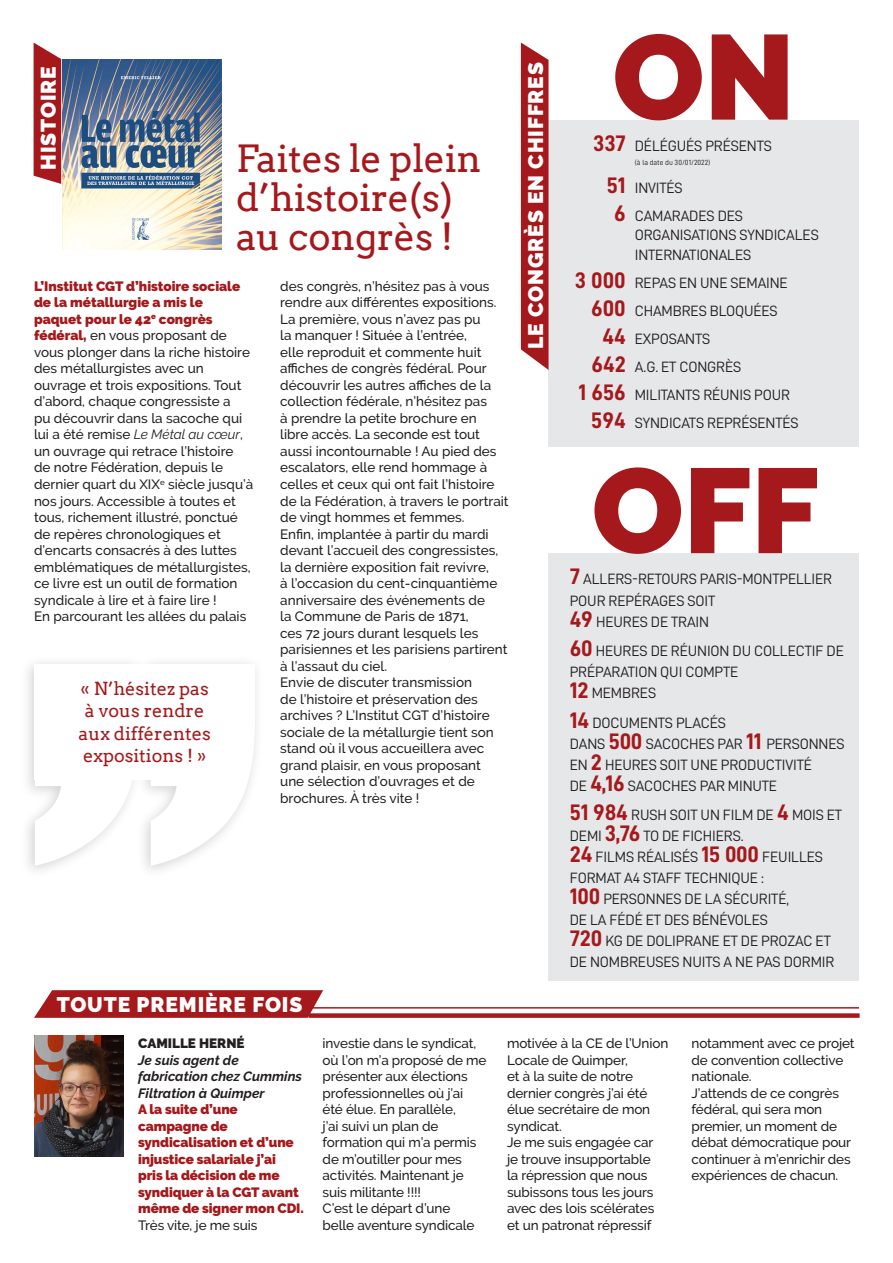
<style>
.page{position:relative;width:893px;height:1263px;background:#fff}
.page>*{position:absolute;margin:0;border:0;box-sizing:border-box;transform-origin:0 0}
.t1{font:900 120px "Raleway";color:#a5181b}
.t2{font:37.5px/39px "Arvo";letter-spacing:-.01em;color:#a5181b}
.t3{font:900 21px "Raleway";letter-spacing:.04em;color:#fff}
.t4{font:18px/22.5px "Arvo";color:#a5181b}
.t5{font:15px/21px "D DIN";letter-spacing:-.01em;color:#231f20}
.t6{font:500 13.5px/16.5px "Raleway";color:#231f20}
.t7{font:900 13.5px/16.5px "Raleway";letter-spacing:-.01em;color:#a5181b}
.t8{font:italic 700 13.5px/16.5px "Raleway";color:#231f20}
.t9{font:900 13.5px "Raleway";color:#231f20}
.t10{font:7.5px "D DIN";color:#231f20}
.s1{font-weight:900;color:#a5181b}
.s2{font-weight:400;font-style:italic}
.s3{font-family:"D DIN Bold";font-size:22.5px;color:#a5181b}
</style>
<div class="page">
<div style="left:549px;top:120px;width:310px;height:326px;background:#e6e7e9"></div>
<div style="left:549px;top:553px;width:310px;height:427px;background:#e6e7e9"></div>
<svg style="left:34px;top:990px;width:289px;height:28px;background:#aa2528"></svg>
<svg style="left:35px;top:733px;width:220px;height:133px"></svg>
<div style="left:34px;top:664px;width:213px;height:115px;background:#fff"></div>
<div style="left:309px;top:1013px;width:551px;height:5px;background:#a5181b"></div>
<hr style="left:309px;top:1007px;width:550px;height:1px;background:#a5181b">
<div style="left:521px;top:43px;width:28px;height:327px;background:#a5181b"></div>
<svg style="left:34px;top:43px;width:27px;height:141px;background:#ac2b2e"></svg>
<img style="left:63px;top:60px;width:159px;height:190px">
<img style="left:34px;top:1036px;width:90px;height:120px">
<p class="t3" style="left:36px;top:170px;width:105px;rotate:-90deg">HISTOIRE</p>
<p class="t2" style="left:236px;top:139px;width:247px">Faites le plein d’histoire(s)</p>
<p class="t2" style="left:236px;top:217px;width:219px">au congrès !</p>
<p class="t6" style="left:34px;top:278px;width:221px"><span class="s1">L’Institut CGT d’histoire sociale de la métallurgie a mis le paquet pour le 42</span><sup>e</sup> <span class="s1">congrès fédéral,</span> en vous proposant de vous plonger dans la riche histoire des métallurgistes avec un ouvrage et trois expositions. Tout d’abord, chaque congressiste a<br>pu découvrir dans la sacoche qui lui a été remise <span class="s2">Le Métal au cœur</span>, un ouvrage qui retrace l’histoire de notre Fédération, depuis le dernier quart du XIX<sup>e</sup> siècle jusqu’à nos jours. Accessible à toutes et tous, richement illustré, ponctué de repères chronologiques et d’encarts consacrés à des luttes emblématiques de métallurgistes, ce livre est un outil de formation syndicale à lire et à faire lire !</p>
<p class="t6" style="left:34px;top:608px;width:214px">En parcourant les allées du palais</p>
<p class="t4" style="left:81px;top:677px;width:130px">« N’hésitez pas</p>
<p class="t4" style="left:85px;top:700px;width:121px">à vous rendre</p>
<p class="t4" style="left:79px;top:722px;width:134px">aux différentes expositions ! »</p>
<p class="t6" style="left:280px;top:278px;width:230px">des congrès, n’hésitez pas à vous rendre aux différentes expositions.<br>La première, vous n’avez pas pu<br>la manquer ! Située à l’entrée,<br>elle reproduit et commente huit affiches de congrès fédéral. Pour découvrir les autres affiches de la collection fédérale, n’hésitez pas<br>à prendre la petite brochure en<br>libre accès. La seconde est tout aussi incontournable ! Au pied des escalators, elle rend hommage à celles et ceux qui ont fait l’histoire de la Fédération, à travers le portrait de vingt hommes et femmes.<br>Enfin, implantée à partir du mardi devant l’accueil des congressistes, la dernière exposition fait revivre,<br>à l’occasion du cent-cinquantième anniversaire des événements de<br>la Commune de Paris de 1871,<br>ces 72 jours durant lesquels les parisiennes et les parisiens partirent à l’assaut du ciel.</p>
<p class="t6" style="left:280px;top:674px;width:215px">Envie de discuter transmission<br>de l’histoire et préservation des archives ? L’Institut CGT d’histoire sociale de la métallurgie tient son stand où il vous accueillera avec grand plaisir, en vous proposant une sélection d’ouvrages et de brochures. À très vite !</p>
<p class="t3" style="left:523px;top:349px;width:288px;rotate:-90deg">LE CONGRÈS EN CHIFFRES</p>
<p class="t1" style="left:613px;top:8px;width:184px">ON</p>
<p class="t5" style="left:593px;top:135px;width:180px"><span class="s3">337</span> DÉLÉGUÉS PRÉSENTS</p>
<p class="t10" style="left:635px;top:158px;width:77px">(à la date du 30/01/2022)</p>
<p class="t5" style="left:607px;top:177px;width:77px"><span class="s3">51</span> INVITÉS</p>
<p class="t5" style="left:635px;top:205px;width:186px;line-height:19.5px;text-indent:-21px"><span class="s3">6</span> CAMARADES DES<br>ORGANISATIONS SYNDICALES<br>INTERNATIONALES</p>
<p class="t5" style="left:575px;top:272px;width:215px"><span class="s3">3 000</span> REPAS EN UNE SEMAINE</p>
<p class="t5" style="left:591px;top:300px;width:188px"><span class="s3">600</span> CHAMBRES BLOQUÉES</p>
<p class="t5" style="left:602px;top:328px;width:109px"><span class="s3">44</span> EXPOSANTS</p>
<p class="t5" style="left:591px;top:356px;width:151px"><span class="s3">642</span> A.G. ET CONGRÈS</p>
<p class="t5" style="left:578px;top:384px;width:213px"><span class="s3">1 656</span> MILITANTS RÉUNIS POUR</p>
<p class="t5" style="left:591px;top:412px;width:209px"><span class="s3">594</span> SYNDICATS REPRÉSENTÉS</p>
<p class="t1" style="left:592px;top:441px;width:228px">OFF</p>
<p class="t5" style="left:570px;top:569px;width:264px"><span class="s3">7</span> ALLERS-RETOURS PARIS-MONTPELLIER<br>POUR REPÉRAGES SOIT<br><span class="s3">49</span> HEURES DE TRAIN</p>
<p class="t5" style="left:570px;top:640px;width:276px"><span class="s3">60</span> HEURES DE RÉUNION DU COLLECTIF DE<br>PRÉPARATION QUI COMPTE<br><span class="s3">12</span> MEMBRES</p>
<p class="t5" style="left:570px;top:712px;width:276px"><span class="s3">14</span> DOCUMENTS PLACÉS<br>DANS <span class="s3">500</span> SACOCHES PAR <span class="s3">11</span> PERSONNES<br>EN <span class="s3">2</span> HEURES SOIT UNE PRODUCTIVITÉ<br>DE <span class="s3">4,16</span> SACOCHES PAR MINUTE</p>
<p class="t5" style="left:570px;top:804px;width:274px"><span class="s3">51 984</span> RUSH SOIT UN FILM DE <span class="s3">4</span> MOIS ET<br>DEMI <span class="s3">3,76</span> TO DE FICHIERS.<br><span class="s3">24</span> FILMS RÉALISÉS <span class="s3">15 000</span> FEUILLES<br>FORMAT A4 STAFF TECHNIQUE :<br><span class="s3">100</span> PERSONNES DE LA SÉCURITÉ,<br>DE LA FÉDÉ ET DES BÉNÉVOLES<br><span class="s3">720</span> KG DE DOLIPRANE ET DE PROZAC ET<br>DE NOMBREUSES NUITS A NE PAS DORMIR</p>
<p class="t3" style="left:57px;top:993px;width:247px">TOUTE PREMIÈRE FOIS</p>
<p class="t9" style="left:138px;top:1036px;width:108px">CAMILLE HERNÉ</p>
<p class="t8" style="left:138px;top:1052px;width:165px">Je suis agent de fabrication chez Cummins<br>Filtration à Quimper</p>
<p class="t7" style="left:138px;top:1101px;width:167px">A la suite d’une campagne de syndicalisation et d’une injustice salariale j’ai pris la décision de me syndiquer à la CGT avant même de signer mon CDI.</p>
<p class="t6" style="left:138px;top:1217px;width:121px">Très vite, je me suis</p>
<p class="t6" style="left:323px;top:1035px;width:165px">investie dans le syndicat, où l’on m’a proposé de me présenter aux élections professionnelles où j’ai été élue. En parallèle,<br>j’ai suivi un plan de formation qui m’a permis de m’outiller pour mes activités. Maintenant je suis militante !!!!</p>
<p class="t6" style="left:323px;top:1200px;width:153px">C’est le départ d’une belle aventure syndicale</p>
<p class="t6" style="left:507px;top:1035px;width:163px">motivée à la CE de l’Union<br>Locale de Quimper,<br>et à la suite de notre dernier congrès j’ai été élue secrétaire de mon syndicat.</p>
<p class="t6" style="left:507px;top:1134px;width:149px">Je me suis engagée car je trouve insupportable la répression que nous subissons tous les jours avec des lois scélérates et un patronat répressif</p>
<p class="t6" style="left:691px;top:1035px;width:165px">notamment avec ce projet de convention collective nationale.</p>
<p class="t6" style="left:691px;top:1085px;width:161px">J’attends de ce congrès fédéral, qui sera mon premier, un moment de débat démocratique pour continuer à m’enrichir des expériences de chacun.</p>
</div>
